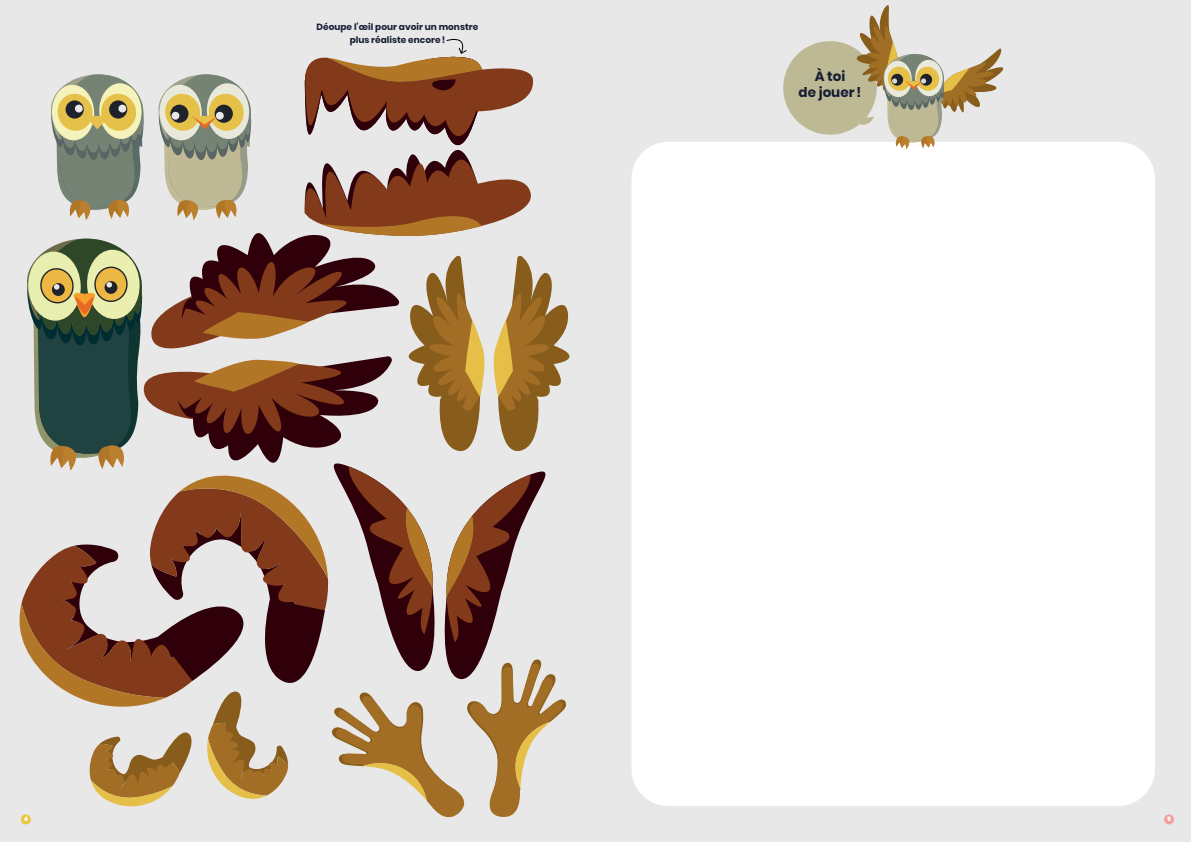
<style>
.page{position:relative;width:1191px;height:842px;background:#e8e8e9}
.page>*{position:absolute;margin:0;border:0;box-sizing:border-box;transform-origin:0 0}
.t1{font:700 13.5px/16.2px "Poppins";color:#171e34;text-align:center}
.t2{font:700 9px/13px "Poppins";color:#171e34;text-align:center}
.t3{font:900 6px "Poppins";color:#fff}
</style>
<div class="page">
<div style="left:1164px;top:814px;width:10px;height:10px;background:#f39e9b;border-radius:50%"></div>
<div style="left:631px;top:142px;width:524px;height:664px;background:#fff;border-radius:37px"></div>
<svg style="left:783px;top:5px;width:221px;height:144px"></svg>
<svg style="left:19px;top:38px;width:551px;height:787px"></svg>
<p class="t2" style="left:316px;top:20px;width:163px">Déoupe l’œil pour avoir un monstre plus réaliste encore !</p>
<h1 class="t1" style="left:798px;top:68px;width:64px">À toi<br>de jouer !</h1>
<p class="t3" style="left:24px;top:816px;width:6px">4</p>
<p class="t3" style="left:1167px;top:816px;width:5px">5</p>
</div>
